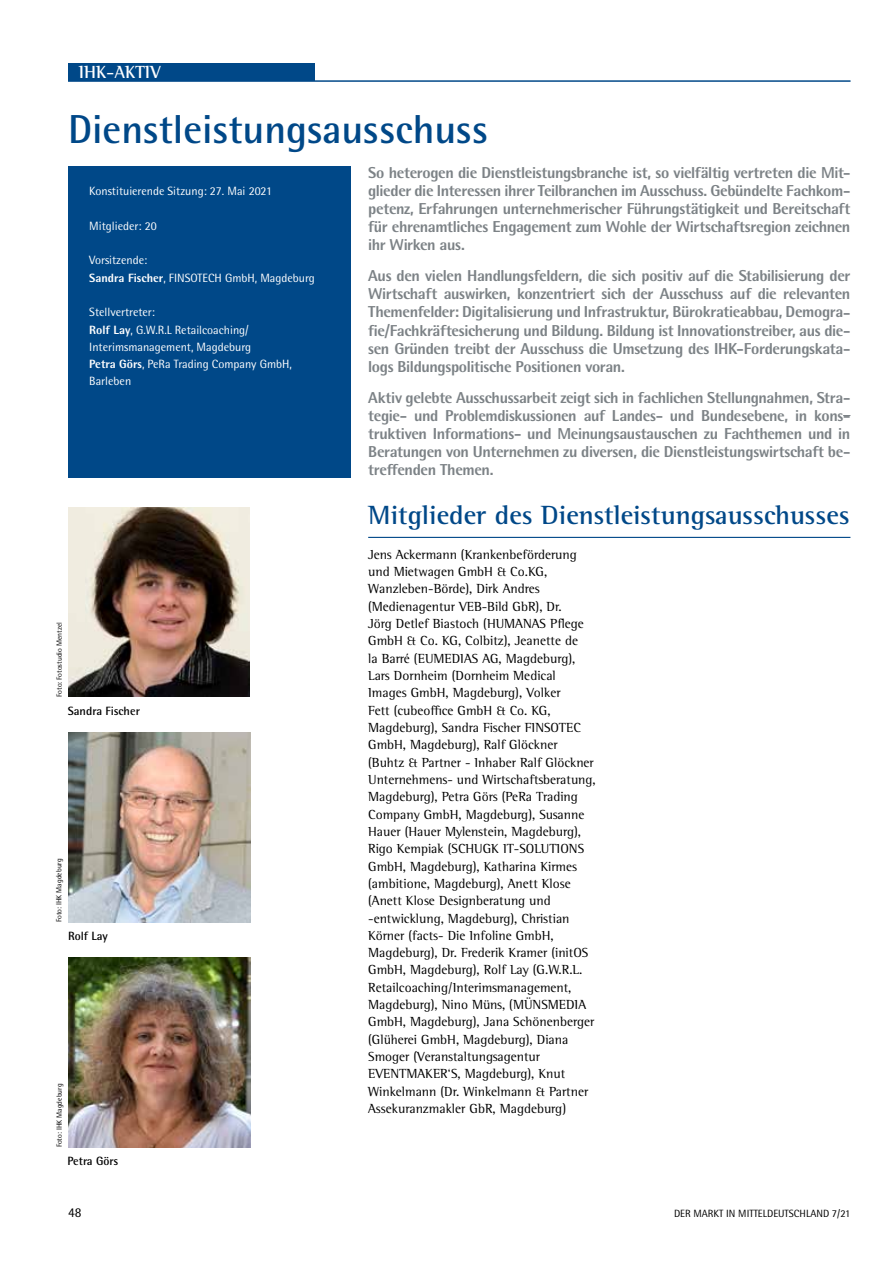
<style>
.page{position:relative;width:893px;height:1263px;background:#fff}
.page>*{position:absolute;margin:0;border:0;box-sizing:border-box;transform-origin:0 0}
.t1{font:700 40.5px "Rotis Semi Sans Pro";color:#004888}
.t2{font:700 27px "Rotis Semi Serif Pro";color:#004888}
.t3{font:700 18px "Rotis Semi Serif Pro";color:#fff}
.t4{font:800 15.9px/18px "Rotis Semi Sans Pro";letter-spacing:-.025em;color:#7c8286;text-align:justify}
.t5{font:13.5px/17.2px "Rotis Semi Serif Pro";color:#000}
.t6{font:13.5px "Rotis Semi Sans Pro";color:#000}
.t7{font:12px/17.4px "Rotis Semi Sans Pro";color:#fff}
.t8{font:700 12px "Rotis Semi Sans Pro";color:#000}
.t9{font:10.5px "Rotis Semi Sans Pro";color:#000}
.t10{font:7.5px "Rotis Semi Sans Pro";color:#000}
.s1{font-weight:800}
</style>
<div class="page">
<div style="left:68px;top:63px;width:247px;height:18px;background:#004888"></div>
<hr style="left:68px;top:81px;width:782px;height:1px;background:#004888">
<div style="left:68px;top:166px;width:282px;height:311px;background:#004888"></div>
<img style="left:68px;top:507px;width:182px;height:190px">
<img style="left:68px;top:732px;width:182px;height:190px">
<img style="left:68px;top:958px;width:182px;height:189px">
<hr style="left:368px;top:537px;width:482px;height:1px;background:#004888">
<h3 class="t3" style="left:79px;top:61px;width:84px">IHK-AKTIV</h3>
<h1 class="t1" style="left:68px;top:104px;width:422px">Dienstleistungsausschuss</h1>
<p class="t7" style="left:89px;top:182px;width:184px">Konstituierende Sitzung: 27. Mai 2021</p>
<p class="t7" style="left:89px;top:217px;width:69px">Mitglieder: 20</p>
<p class="t7" style="left:89px;top:251px;width:227px">Vorsitzende:<br><span class="s1">Sandra Fischer</span>, FINSOTECH GmbH, Magdeburg</p>
<p class="t7" style="left:89px;top:303px;width:204px">Stellvertreter:<br><span class="s1">Rolf Lay</span>, G.W.R.L Retailcoaching/<br>Interimsmanagement, Magdeburg<br><span class="s1">Petra Görs</span>, PeRa Trading Company GmbH,<br>Barleben</p>
<p class="t4" style="left:368px;top:163px;width:484px">So heterogen die Dienstleistungsbranche ist, so vielfältig vertreten die Mit&shy;glieder die Interessen ihrer Teilbranchen im Ausschuss. Gebündelte Fachkom&shy;petenz, Erfahrungen unternehmerischer Führungstätigkeit und Bereitschaft für ehrenamtliches Engagement zum Wohle der Wirtschaftsregion zeichnen ihr Wirken aus.</p>
<p class="t4" style="left:368px;top:267px;width:484px">Aus den vielen Handlungsfeldern, die sich positiv auf die Stabilisierung der Wirtschaft auswirken, konzentriert sich der Ausschuss auf die relevanten Themenfelder: Digitalisierung und Infrastruktur, Bürokratieabbau, Demogra&shy;fie/Fachkräftesicherung und Bildung. Bildung ist Innovationstreiber, aus die&shy;sen Gründen treibt der Ausschuss die Umsetzung des IHK-Forderungskata&shy;logs Bildungspolitische Positionen voran.</p>
<p class="t4" style="left:368px;top:388px;width:484px">Aktiv gelebte Ausschussarbeit zeigt sich in fachlichen Stellungnahmen, Stra&shy;tegie- und Problemdiskussionen auf Landes- und Bundesebene, in kons&shy;truktiven Informations- und Meinungsaustauschen zu Fachthemen und in Beratungen von Unternehmen zu diversen, die Dienstleistungswirtschaft be&shy;treffenden Themen.</p>
<h2 class="t2" style="left:368px;top:498px;width:483px">Mitglieder des Dienstleistungsausschusses</h2>
<p class="t5" style="left:368px;top:546px;width:229px">Jens Ackermann (Krankenbeförderung und Mietwagen GmbH &amp; Co.KG, Wanzleben-Börde), Dirk Andres (Medienagentur VEB-Bild GbR), Dr.<br>Jörg Detlef Biastoch (HUMANAS Pflege GmbH &amp; Co. KG, Colbitz), Jeanette de<br>la Barré (EUMEDIAS AG, Magdeburg), Lars Dornheim (Dornheim Medical Images GmbH, Magdeburg), Volker<br>Fett (cubeoffice GmbH &amp; Co. KG, Magdeburg), Sandra Fischer FINSOTEC GmbH, Magdeburg), Ralf Glöckner (Buhtz &amp; Partner - Inhaber Ralf Glöckner Unternehmens- und Wirtschaftsberatung, Magdeburg), Petra Görs (PeRa Trading Company GmbH, Magdeburg), Susanne Hauer (Hauer Mylenstein, Magdeburg), Rigo Kempiak (SCHUGK IT-SOLUTIONS GmbH, Magdeburg), Katharina Kirmes (ambitione, Magdeburg), Anett Klose (Anett Klose Designberatung und -entwicklung, Magdeburg), Christian Körner (facts- Die Infoline GmbH, Magdeburg), Dr. Frederik Kramer (initOS GmbH, Magdeburg), Rolf Lay (G.W.R.L.<br>Retailcoaching/Interimsmanagement, Magdeburg), Nino Müns, (MÜNSMEDIA GmbH, Magdeburg), Jana Schönenberger (Glüherei GmbH, Magdeburg), Diana Smoger (Veranstaltungsagentur EVENTMAKER‘S, Magdeburg), Knut Winkelmann (Dr. Winkelmann &amp; Partner Assekuranzmakler GbR, Magdeburg)</p>
<p class="t10" style="left:55px;top:697px;width:76px;rotate:-90deg">Foto: Fotostudio Mentzel</p>
<p class="t8" style="left:68px;top:703px;width:74px">Sandra Fischer</p>
<p class="t10" style="left:55px;top:922px;width:65px;rotate:-90deg">Foto: IHK Magdeburg</p>
<p class="t8" style="left:68px;top:928px;width:41px">Rolf Lay</p>
<p class="t10" style="left:55px;top:1147px;width:65px;rotate:-90deg">Foto: IHK Magdeburg</p>
<p class="t8" style="left:68px;top:1154px;width:52px">Petra Görs</p>
<p class="t6" style="left:68px;top:1204px;width:15px">48</p>
<p class="t9" style="left:674px;top:1207px;width:178px">DER MARKT IN MITTELDEUTSCHLAND 7/21</p>
</div>
